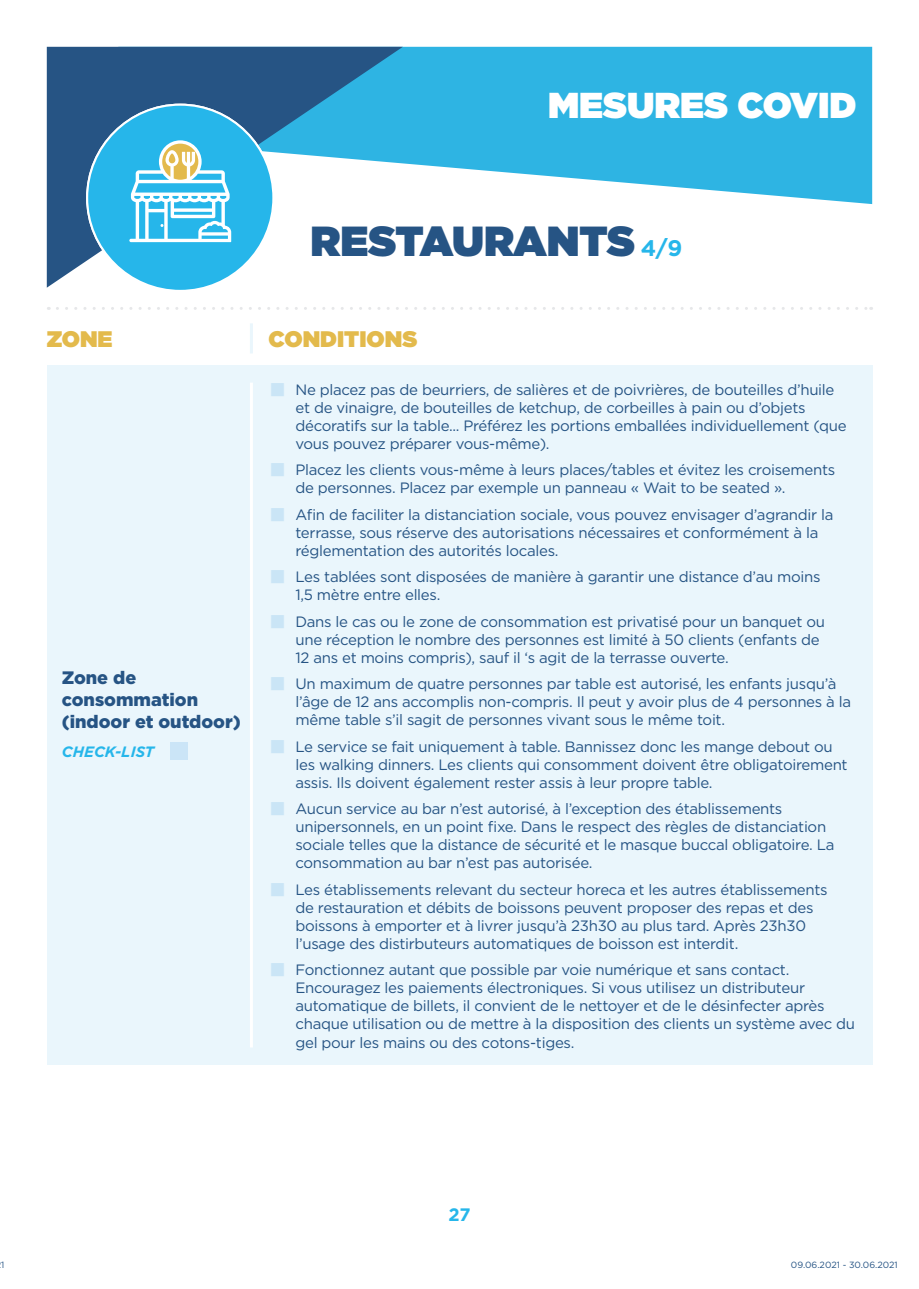
<style>
.page{position:relative;width:919px;height:1289px;background:#fff}
.page>*{position:absolute;margin:0;border:0;box-sizing:border-box;transform-origin:0 0}
.t1{font:900 42px "Gotham";letter-spacing:-.01em;color:#265484}
.t2{font:900 36px "Gotham";color:#fff}
.t3{font:900 22.5px "Gotham";color:#e3ba4c}
.t4{font:900 18px/21.6px "Gotham";color:#265484}
.t5{font:700 18px "Gotham";color:#26b6ea}
.t6{font:15px/18px "Gotham";letter-spacing:-.02em;color:#265484}
.t7{font:italic 700 15px "Gotham";color:#26b6ea}
.t8{font:9px "Gotham";color:#265484}
.s1{font-weight:700;font-size:22.5px;color:#26b6ea}
.s2{font-family:"Minion Pro";font-size:45px;color:#cae5f6}
</style>
<div class="page">
<svg style="left:403px;top:47px;width:469px;height:157px;background:#48bde6"></svg>
<svg style="left:57px;top:307px;width:814px;height:3px"></svg>
<div style="left:47px;top:365px;width:825px;height:699px;background:#eaf6fc"></div>
<hr style="left:250px;top:382px;width:3px;height:665px;background:#fff">
<svg style="left:47px;top:47px;width:356px;height:241px"></svg>
<svg style="left:170px;top:742px;width:18px;height:18px"></svg>
<div style="left:87px;top:105px;width:186px;height:186px;background:#26b6ea;border-radius:50%"></div>
<svg style="left:129px;top:140px;width:103px;height:102px"></svg>
<hr style="left:250px;top:323px;width:3px;height:30px;background:#eaf6fc">
<h2 class="t2" style="left:548px;top:80px;width:310px">MESURES COVID</h2>
<h1 class="t1" style="left:310px;top:211px;width:373px">RESTAURANTS <span class="s1">4/9</span></h1>
<h3 class="t3" style="left:47px;top:323px;width:67px">ZONE</h3>
<h3 class="t3" style="left:268px;top:323px;width:150px">CONDITIONS</h3>
<p class="t4" style="left:62px;top:667px;width:180px">Zone de consommation (indoor et outdoor)</p>
<p class="t7" style="left:62px;top:742px;width:94px">CHECK-LIST</p>
<p class="t6" style="left:295px;top:380px;width:553px;text-indent:-27px"><span class="s2">■</span> Ne placez pas de beurriers, de salières et de poivrières, de bouteilles d’huile et de vinaigre, de bouteilles de ketchup, de corbeilles à pain ou d’objets décoratifs sur la table... Préférez les portions emballées individuellement (que vous pouvez préparer vous-même).</p>
<p class="t6" style="left:295px;top:460px;width:541px;text-indent:-27px"><span class="s2">■</span> Placez les clients vous-même à leurs places/tables et évitez les croisements de personnes. Placez par exemple un panneau « Wait to be seated ».</p>
<p class="t6" style="left:295px;top:505px;width:539px;text-indent:-27px"><span class="s2">■</span> Afin de faciliter la distanciation sociale, vous pouvez envisager d’agrandir la terrasse, sous réserve des autorisations nécessaires et conformément à la réglementation des autorités locales.</p>
<p class="t6" style="left:295px;top:567px;width:526px;text-indent:-27px"><span class="s2">■</span> Les tablées sont disposées de manière à garantir une distance d’au moins<br>1,5 mètre entre elles.</p>
<p class="t6" style="left:295px;top:612px;width:531px;text-indent:-27px"><span class="s2">■</span> Dans le cas ou le zone de consommation est privatisé pour un banquet ou une réception le nombre des personnes est limité à 50 clients (enfants de<br>12 ans et moins compris), sauf il ‘s agit de la terrasse ouverte.</p>
<p class="t6" style="left:295px;top:674px;width:557px;text-indent:-27px"><span class="s2">■</span> Un maximum de quatre personnes par table est autorisé, les enfants jusqu’à l’âge de 12 ans accomplis non-compris. Il peut y avoir plus de 4 personnes à la même table s’il sagit de personnes vivant sous le même toit.</p>
<p class="t6" style="left:295px;top:737px;width:553px;text-indent:-27px"><span class="s2">■</span> Le service se fait uniquement à table. Bannissez donc les mange debout ou les walking dinners. Les clients qui consomment doivent être obligatoirement assis. Ils doivent également rester assis à leur propre table.</p>
<p class="t6" style="left:295px;top:799px;width:540px;text-indent:-27px"><span class="s2">■</span> Aucun service au bar n’est autorisé, à l’exception des établissements unipersonnels, en un point fixe. Dans le respect des règles de distanciation sociale telles que la distance de sécurité et le masque buccal obligatoire. La consommation au bar n’est pas autorisée.</p>
<p class="t6" style="left:295px;top:880px;width:533px;text-indent:-27px"><span class="s2">■</span> Les établissements relevant du secteur horeca et les autres établissements de restauration et débits de boissons peuvent proposer des repas et des boissons à emporter et à livrer jusqu’à 23h30 au plus tard. Après 23h30 l’usage des distirbuteurs automatiques de boisson est interdit.</p>
<p class="t6" style="left:295px;top:960px;width:561px;text-indent:-27px"><span class="s2">■</span> Fonctionnez autant que possible par voie numérique et sans contact.<br>Encouragez les paiements électroniques. Si vous utilisez un distributeur automatique de billets, il convient de le nettoyer et de le désinfecter après chaque utilisation ou de mettre à la disposition des clients un système avec du gel pour les mains ou des cotons-tiges.</p>
<p class="t5" style="left:448px;top:1202px;width:24px">27</p>
<p class="t8" style="left:1px;top:1258px;width:5px">1</p>
<p class="t8" style="left:790px;top:1258px;width:108px">09.06.2021 - 30.06.2021</p>
</div>
